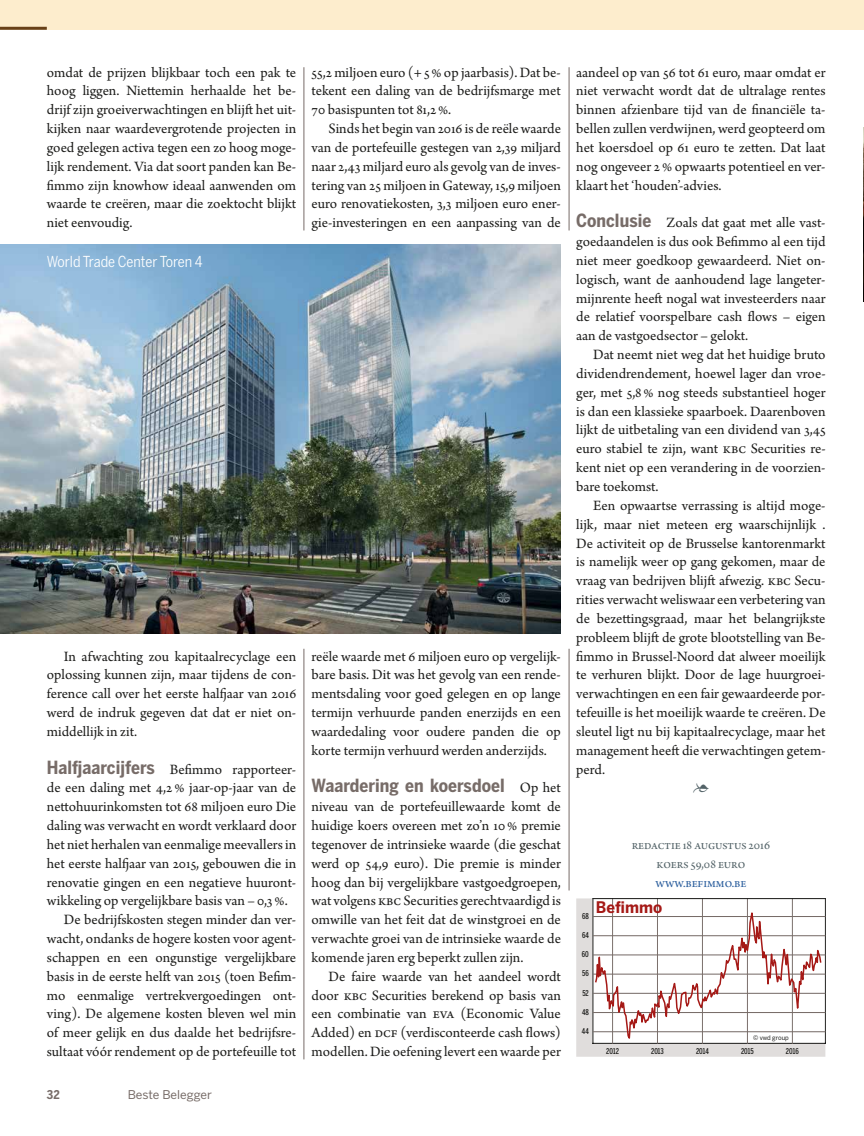
<style>
.page{position:relative;width:864px;height:1136px;background:#fff}
.page>*{position:absolute;margin:0;border:0;box-sizing:border-box;transform-origin:0 0}
.t1{font:700 18px "Benton Sans Cond";letter-spacing:.005em;color:#776c68}
.t2{font:700 15.9px "Benton Sans";color:#a51916;scale:.95 1}
.t3{font:15px/18.9px "Arno Pro";letter-spacing:-.005em;color:#1d1d1b;text-align:justify}
.t4{font:15px "Benton Sans Cond";color:#fff}
.t5{font:15px "Arno Pro";color:#526267}
.t6{font:13.5px/18.8px "Arno Pro Subhead";color:#526267;text-align:center}
.t7{font:13.5px "Arno Pro Subhead";color:#275b9b}
.t8{font:12px "Benton Sans";letter-spacing:-.005em;color:#776c68}
.t9{font:700 12px "Benton Sans Cond";color:#776c68}
.t10{font:500 7.95px "Benton Sans Comp";color:#1d1d1b;scale:.95 1}
.t11{font:6.3px "Benton Sans";color:#1d1d1b;scale:.95 1}
.s1{font-family:"Benton Sans Cond";font-weight:700;font-size:18px;color:#776c68}
.s2{font-family:"Arno Pro";font-weight:400;font-size:15px;color:#1d1d1b}
</style>
<div class="page">
<div style="left:0;top:0;width:863px;height:30px;background:#fdedcd"></div>
<svg style="left:576px;top:898px;width:249px;height:158px;background:#dad8d7"></svg>
<hr style="left:592px;top:898px;width:1px;height:145px;background:#1d1d1b">
<hr style="left:592px;top:1042px;width:233px;height:1px;background:#1d1d1b">
<hr style="left:824px;top:898px;width:1px;height:145px;background:#1d1d1b">
<hr style="left:592px;top:935px;width:233px;height:1px;background:#776c68">
<hr style="left:592px;top:954px;width:233px;height:1px;background:#776c68">
<hr style="left:592px;top:916px;width:233px;height:1px;background:#776c68">
<hr style="left:592px;top:973px;width:233px;height:1px;background:#776c68">
<hr style="left:592px;top:992px;width:233px;height:1px;background:#776c68">
<hr style="left:592px;top:1031px;width:233px;height:1px;background:#776c68">
<hr style="left:592px;top:1012px;width:233px;height:1px;background:#776c68">
<hr style="left:592px;top:898px;width:233px;height:1px;background:#1d1d1b">
<svg style="left:593px;top:898px;width:229px;height:145px"></svg>
<img style="left:0;top:244px;width:560px;height:389px">
<hr style="left:303px;top:67px;width:1px;height:163px;background:#776c68">
<hr style="left:303px;top:648px;width:1px;height:411px;background:#776c68">
<hr style="left:568px;top:67px;width:1px;height:163px;background:#776c68">
<hr style="left:568px;top:648px;width:1px;height:242px;background:#776c68">
<img style="left:863px;top:128px;width:1px;height:173px">
<p class="t3" style="left:47px;top:63px;width:251px">omdat de prijzen blijkbaar toch een pak te hoog liggen. Niettemin herhaalde het be&shy;drijf zijn groeiverwachtingen en blijft het uit&shy;kijken naar waardevergrotende projecten in goed gelegen activa tegen een zo hoog moge&shy;lijk rendement. Via dat soort panden kan Be&shy;fimmo zijn knowhow ideaal aanwenden om waarde te creëren, maar die zoektocht blijkt niet eenvoudig.</p>
<p class="t4" style="left:47px;top:253px;width:157px">World Trade Center Toren 4</p>
<p class="t3" style="left:311px;top:63px;width:251px">55,2 miljoen euro (+5% op jaarbasis). Dat be&shy;tekent een daling van de bedrijfsmarge met 70 basispunten tot 81,2%.</p>
<p class="t3" style="left:311px;top:120px;width:251px;text-indent:17px">Sinds het begin van 2016 is de reële waarde van de portefeuille gestegen van 2,39 miljard naar 2,43 miljard euro als gevolg van de inves&shy;tering van 25 miljoen in Gateway, 15,9 miljoen euro renovatiekosten, 3,3 miljoen euro ener&shy;gie-investeringen en een aanpassing van de</p>
<p class="t3" style="left:47px;top:647px;width:251px;text-indent:17px">In afwachting zou kapitaalrecyclage een oplossing kunnen zijn, maar tijdens de con&shy;ference call over het eerste halfjaar van 2016 werd de indruk gegeven dat dat er niet on&shy;middellijk in zit.</p>
<p class="t3" style="left:47px;top:760px;width:251px"><span class="s1">Halfjaarcijfers</span> Befimmo rapporteer-</p>
<p class="t3" style="left:47px;top:779px;width:251px">de een daling met 4,2% jaar-op-jaar van de</p>
<p class="t3" style="left:47px;top:798px;width:251px">nettohuurinkomsten tot 68 miljoen euro Die</p>
<p class="t3" style="left:47px;top:816px;width:251px">daling was verwacht en wordt verklaard door</p>
<p class="t3" style="left:47px;top:835px;width:251px">het niet herhalen van eenmalige meevallers in</p>
<p class="t3" style="left:47px;top:854px;width:251px">het eerste halfjaar van 2015, gebouwen die in</p>
<p class="t3" style="left:47px;top:873px;width:251px">renovatie gingen en een negatieve huuront-</p>
<p class="t3" style="left:47px;top:892px;width:242px">wikkeling op vergelijkbare basis van – 0,3%.</p>
<p class="t3" style="left:64px;top:910px;width:234px">De bedrijfskosten stegen minder dan ver-</p>
<p class="t3" style="left:47px;top:929px;width:251px">wacht, ondanks de hogere kosten voor agent-</p>
<p class="t3" style="left:47px;top:948px;width:251px">schappen en een ongunstige vergelijkbare</p>
<p class="t3" style="left:47px;top:967px;width:251px">basis in de eerste helft van 2015 (toen Befim-</p>
<p class="t3" style="left:47px;top:986px;width:251px">mo eenmalige vertrekvergoedingen ont-</p>
<p class="t3" style="left:47px;top:1005px;width:251px">ving). De algemene kosten bleven wel min</p>
<p class="t3" style="left:47px;top:1023px;width:251px">of meer gelijk en dus daalde het bedrijfsre-</p>
<p class="t3" style="left:47px;top:1042px;width:251px">sultaat vóór rendement op de portefeuille tot</p>
<p class="t9" style="left:47px;top:1086px;width:14px">32</p>
<p class="t8" style="left:128px;top:1087px;width:86px">Beste Belegger</p>
<p class="t3" style="left:311px;top:647px;width:251px">reële waarde met 6 miljoen euro op vergelijk&shy;bare basis. Dit was het gevolg van een rende&shy;mentsdaling voor goed gelegen en op lange termijn verhuurde panden enerzijds en een waardedaling voor oudere panden die op korte termijn verhuurd werden anderzijds.</p>
<p class="t1" style="left:311px;top:775px;width:251px">Waardering en koersdoel <span class="s2">Op het</span></p>
<p class="t3" style="left:311px;top:798px;width:251px">niveau van de portefeuillewaarde komt de huidige koers overeen met zo’n 10% premie tegenover de intrinsieke waarde (die geschat werd op 54,9 euro). Die premie is minder hoog dan bij vergelijkbare vastgoedgroepen, wat volgens KBC Securities gerechtvaardigd is omwille van het feit dat de winstgroei en de verwachte groei van de intrinsieke waarde de komende jaren erg beperkt zullen zijn.</p>
<p class="t3" style="left:311px;top:967px;width:251px;text-indent:17px">De faire waarde van het aandeel wordt door KBC Securities berekend op basis van een combinatie van EVA (Economic Value Added) en DCF (verdisconteerde cash flows) modellen. Die oefening levert een waarde per</p>
<p class="t3" style="left:576px;top:63px;width:251px">aandeel op van 56 tot 61 euro, maar omdat er niet verwacht wordt dat de ultralage rentes binnen afzienbare tijd van de financiële ta&shy;bellen zullen verdwijnen, werd geopteerd om het koersdoel op 61 euro te zetten. Dat laat nog ongeveer 2% opwaarts potentieel en ver&shy;klaart het ‘houden’-advies.</p>
<p class="t3" style="left:576px;top:214px;width:251px"><span class="s1">Conclusie</span> Zoals dat gaat met alle vast&shy;goedaandelen is dus ook Befimmo al een tijd niet meer goedkoop gewaardeerd. Niet on&shy;logisch, want de aanhoudend lage langeter&shy;mijnrente heeft nogal wat investeerders naar de relatief voorspelbare cash flows – eigen aan de vastgoedsector – gelokt.</p>
<p class="t3" style="left:576px;top:346px;width:251px;text-indent:17px">Dat neemt niet weg dat het huidige bruto dividendrendement, hoewel lager dan vroe&shy;ger, met 5,8% nog steeds substantieel hoger is dan een klassieke spaarboek. Daarenboven lijkt de uitbetaling van een dividend van 3,45 euro stabiel te zijn, want KBC Securities re&shy;kent niet op een verandering in de voorzien&shy;bare toekomst.</p>
<p class="t3" style="left:576px;top:496px;width:251px;text-indent:17px">Een opwaartse verrassing is altijd moge&shy;lijk, maar niet meteen erg waarschijnlijk .<br>De activiteit op de Brusselse kantorenmarkt is namelijk weer op gang gekomen, maar de vraag van bedrijven blijft afwezig. KBC Secu&shy;rities verwacht weliswaar een verbetering van de bezettingsgraad, maar het belangrijkste probleem blijft de grote blootstelling van Be&shy;fimmo in Brussel-Noord dat alweer moeilijk te verhuren blijkt. Door de lage huurgroei&shy;verwachtingen en een fair gewaardeerde por&shy;tefeuille is het moeilijk waarde te creëren. De sleutel ligt nu bij kapitaalrecyclage, maar het management heeft die verwachtingen getem&shy;perd.</p>
<p class="t5" style="left:692px;top:779px;width:18px">•</p>
<p class="t10" style="left:582px;top:911px;width:9px">68</p>
<p class="t10" style="left:581px;top:930px;width:9px">64</p>
<p class="t10" style="left:581px;top:949px;width:9px">60</p>
<p class="t10" style="left:582px;top:968px;width:9px">56</p>
<p class="t10" style="left:582px;top:988px;width:8px">52</p>
<p class="t10" style="left:581px;top:1026px;width:9px">44</p>
<p class="t10" style="left:581px;top:1007px;width:9px">48</p>
<p class="t6" style="left:631px;top:836px;width:140px">Redactie 18 augustus 2016 koers 59,08 euro</p>
<p class="t7" style="left:655px;top:874px;width:92px">www.befimmo.be</p>
<p class="t2" style="left:595px;top:897px;width:72px">Befimmo</p>
<p class="t11" style="left:752px;top:1033px;width:39px">© vwd group</p>
<p class="t10" style="left:606px;top:1045px;width:15px">2012</p>
<p class="t10" style="left:650px;top:1045px;width:15px">2013</p>
<p class="t10" style="left:695px;top:1046px;width:15px">2014</p>
<p class="t10" style="left:740px;top:1046px;width:15px">2015</p>
<p class="t10" style="left:785px;top:1046px;width:15px">2016</p>
</div>
